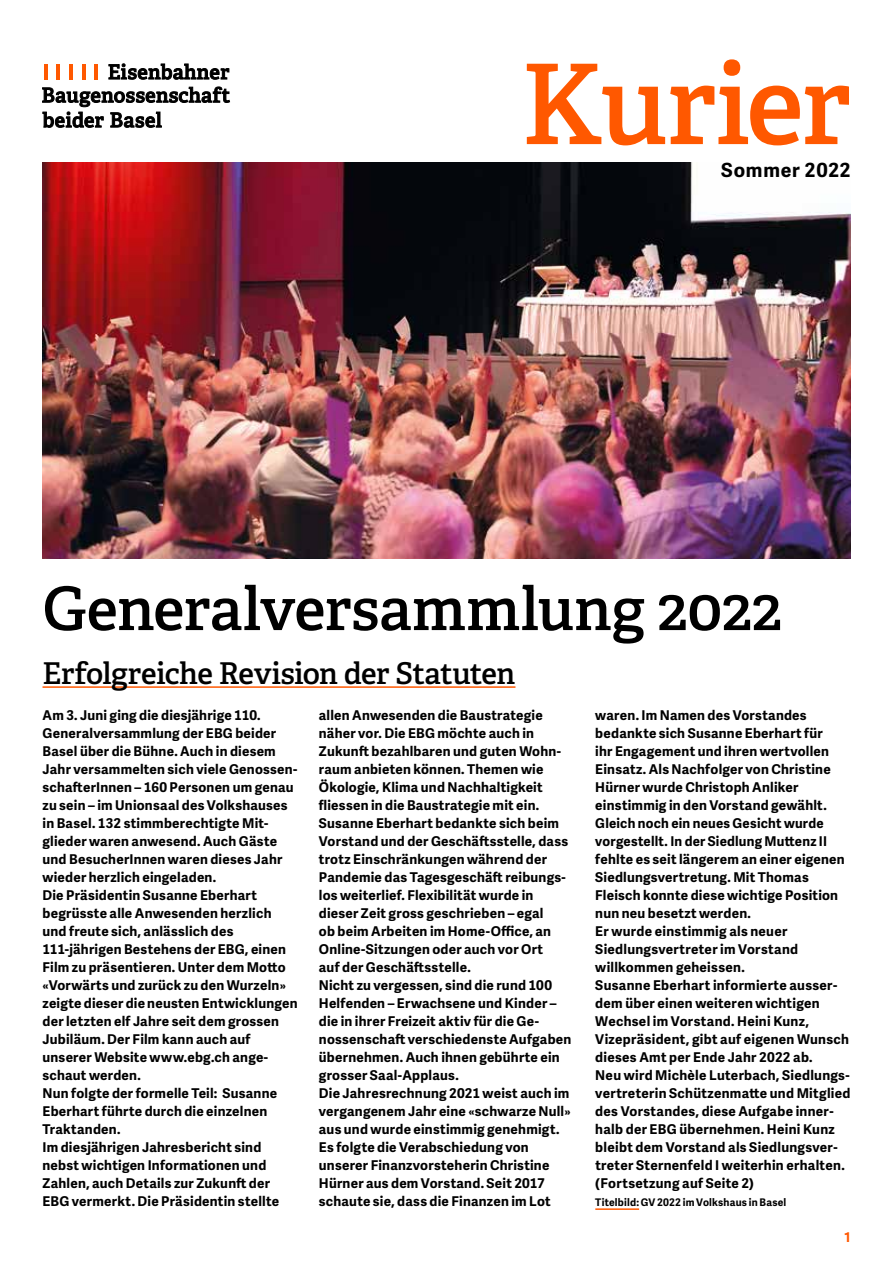
<style>
.page{position:relative;width:893px;height:1263px;background:#fff}
.page>*{position:absolute;margin:0;border:0;box-sizing:border-box;transform-origin:0 0}
.t1{font:600 60px "Adelle";letter-spacing:-.005em;color:#000}
.t2{font:600 30px "Adelle";letter-spacing:-.015em;color:#000}
.t3{font:700 19.5px "Adelle Sans";letter-spacing:.04em;color:#000}
.t4{font:700 13.5px/18px "Adelle Sans";letter-spacing:.02em;color:#000}
.t5{font:700 13.5px "Adelle Sans";color:#ff5800}
.t6{font:700 10.5px "Adelle Sans";letter-spacing:.02em;color:#000}
</style>
<div class="page">
<svg style="left:527px;top:59px;width:322px;height:86px"></svg>
<img style="left:43px;top:162px;width:807px;height:396px">
<svg style="left:42px;top:87px;width:188px;height:40px"></svg>
<svg style="left:109px;top:64px;width:120px;height:15px"></svg>
<hr style="left:44px;top:64px;width:3px;height:15px;background:#ff5800">
<hr style="left:57px;top:64px;width:3px;height:15px;background:#ff5800">
<hr style="left:69px;top:64px;width:4px;height:15px;background:#ff5800">
<hr style="left:82px;top:64px;width:3px;height:15px;background:#ff5800">
<hr style="left:95px;top:64px;width:3px;height:15px;background:#ff5800">
<hr style="left:43px;top:686px;width:472px;height:2px;background:#ff5800">
<hr style="left:595px;top:1208px;width:44px;height:2px;background:#ff5800">
<h3 class="t3" style="left:721px;top:155px;width:131px">Sommer 2022</h3>
<h1 class="t1" style="left:43px;top:571px;width:741px">Generalversammlung 2022</h1>
<h2 class="t2" style="left:43px;top:655px;width:474px">Erfolgreiche Revision der Statuten</h2>
<p class="t4" style="left:43px;top:706px;width:257px">Am 3. Juni ging die diesjährige 110.<br>Generalversammlung der EBG beider Basel über die Bühne. Auch in diesem Jahr versammelten sich viele Genossen&shy;schafterInnen – 160 Personen um genau zu sein – im Unionsaal des Volkshauses in Basel. 132 stimmberechtigte Mit&shy;glieder waren anwesend. Auch Gäste und BesucherInnen waren dieses Jahr wieder herzlich eingeladen.<br>Die Präsidentin Susanne Eberhart begrüsste alle Anwesenden herzlich und freute sich, anlässlich des 111-jährigen Bestehens der EBG, einen Film zu präsentieren. Unter dem Motto «Vorwärts und zurück zu den Wurzeln» zeigte dieser die neusten Entwicklungen der letzten elf Jahre seit dem grossen Jubiläum. Der Film kann auch auf unserer Website www.ebg.ch ange&shy;schaut werden.<br>Nun folgte der formelle Teil: Susanne Eberhart führte durch die einzelnen Traktanden.<br>Im diesjährigen Jahresbericht sind nebst wichtigen Informationen und Zahlen, auch Details zur Zukunft der EBG vermerkt. Die Präsidentin stellte</p>
<p class="t4" style="left:319px;top:706px;width:254px">allen Anwesenden die Baustrategie näher vor. Die EBG möchte auch in Zukunft bezahlbaren und guten Wohn&shy;raum anbieten können. Themen wie Ökologie, Klima und Nachhaltigkeit fliessen in die Baustrategie mit ein.<br>Susanne Eberhart bedankte sich beim Vorstand und der Geschäftsstelle, dass trotz Einschränkungen während der Pandemie das Tagesgeschäft reibungs&shy;los weiterlief. Flexibilität wurde in dieser Zeit gross geschrieben – egal<br>ob beim Arbeiten im Home-Office, an Online-Sitzungen oder auch vor Ort<br>auf der Geschäftsstelle.<br>Nicht zu vergessen, sind die rund 100<br>Helfenden – Erwachsene und Kinder – die in ihrer Freizeit aktiv für die Ge&shy;nossenschaft verschiedenste Aufgaben übernehmen. Auch ihnen gebührte ein grosser Saal-Applaus.<br>Die Jahresrechnung 2021 weist auch im vergangenem Jahr eine «schwarze Null» aus und wurde einstimmig genehmigt.<br>Es folgte die Verabschiedung von unserer Finanzvorsteherin Christine Hürner aus dem Vorstand. Seit 2017 schaute sie, dass die Finanzen im Lot</p>
<p class="t4" style="left:595px;top:705px;width:257px">waren. Im Namen des Vorstandes bedankte sich Susanne Eberhart für<br>ihr Engagement und ihren wertvollen Einsatz. Als Nachfolger von Christine Hürner wurde Christoph Anliker einstimmig in den Vorstand gewählt.<br>Gleich noch ein neues Gesicht wurde vorgestellt. In der Siedlung Muttenz II fehlte es seit längerem an einer eigenen Siedlungsvertretung. Mit Thomas Fleisch konnte diese wichtige Position nun neu besetzt werden.<br>Er wurde einstimmig als neuer Siedlungsvertreter im Vorstand willkommen geheissen.<br>Susanne Eberhart informierte ausser&shy;dem über einen weiteren wichtigen Wechsel im Vorstand. Heini Kunz, Vizepräsident, gibt auf eigenen Wunsch dieses Amt per Ende Jahr 2022 ab.<br>Neu wird Michèle Luterbach, Siedlungs&shy;vertreterin Schützenmatte und Mitglied des Vorstandes, diese Aufgabe inner&shy;halb der EBG übernehmen. Heini Kunz bleibt dem Vorstand als Siedlungsver&shy;treter Sternenfeld I weiterhin erhalten.</p>
<p class="t4" style="left:595px;top:1174px;width:160px">(Fortsetzung auf Seite 2)</p>
<p class="t6" style="left:595px;top:1195px;width:193px">Titelbild: GV 2022 im Volkshaus in Basel</p>
<p class="t5" style="left:844px;top:1227px;width:7px">1</p>
</div>
